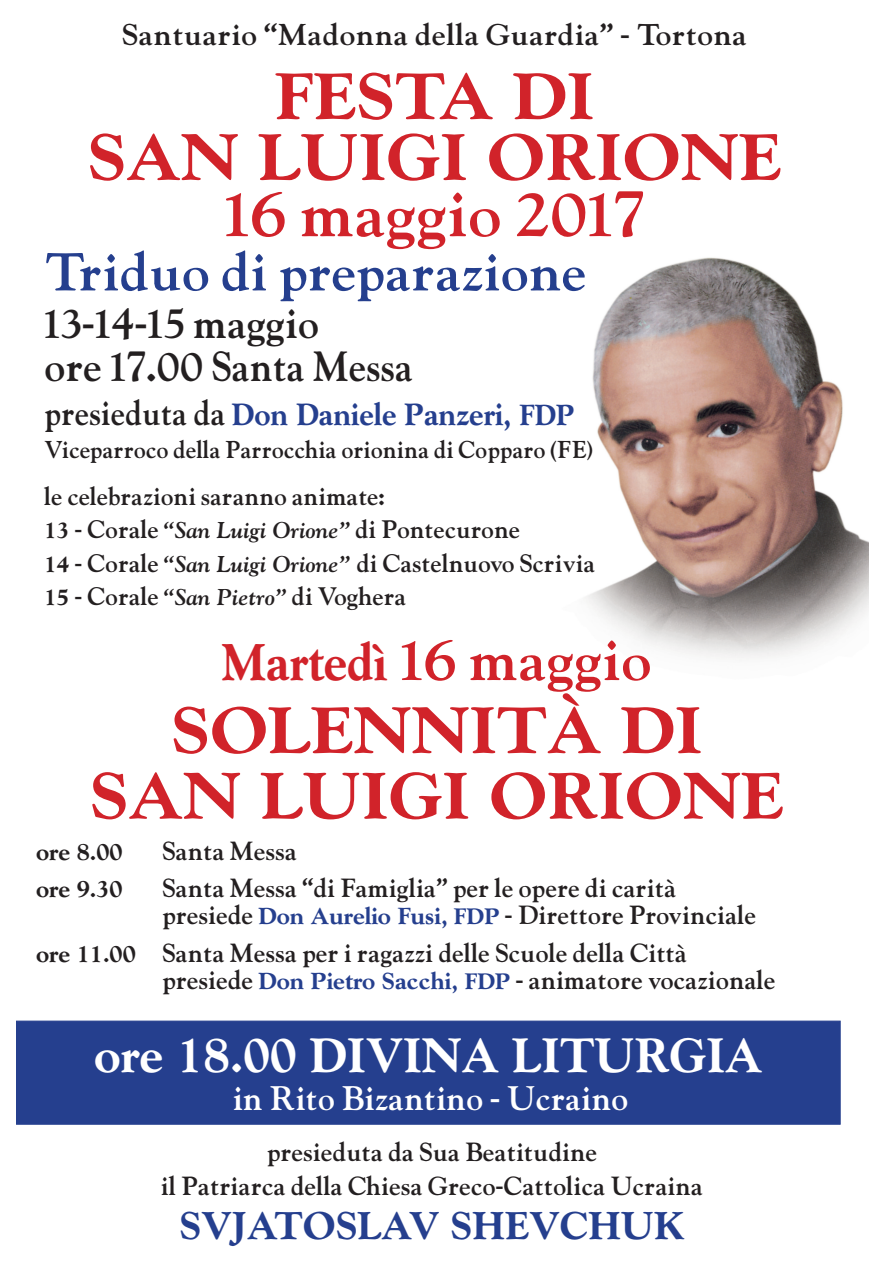
<style>
.page{position:relative;width:869px;height:1265px;background:#fff}
.page>*{position:absolute;margin:0;border:0;box-sizing:border-box;transform-origin:0 0}
.t1{font:800 66.24px/60.8px "Goudy";color:#d1232a;text-align:center;scale:1.05 1}
.t2{font:700 57.75px "Goudy";color:#d1232a;scale:1.05 1}
.t3{font:700 52.32px "Goudy";color:#d1232a;scale:1.05 1}
.t4{font:800 49px "Goudy";color:#fff}
.t5{font:700 48.12px "Goudy";color:#253f8e;scale:1.05 1}
.t6{font:800 39.38px "Goudy";color:#253f8e}
.t7{font:700 37.98px/43.7px "Goudy";color:#231f20}
.t8{font:800 31.24px "Goudy";color:#253f8e;scale:.93 1}
.t9{font:700 30.62px "Goudy";color:#fff}
.t10{font:700 27.12px "Goudy";letter-spacing:.01em;color:#231f20;scale:1.05 1}
.t11{font:700 23.62px/27.1px "Goudy";color:#231f20}
.t12{font:800 23.62px "Goudy";color:#231f20}
.t13{font:700 22.84px/33.4px "Goudy";color:#231f20}
.t14{font:700 21.96px "Goudy";color:#231f20}
.s1{font-weight:700;color:#231f20}
.s2{font-size:29.57px}
.s3{font-weight:800}
.s4{font-style:italic}
.s5{font-weight:800;color:#253f8e}
.s6{font-weight:800;font-size:22.75px;color:#253f8e}
</style>
<div class="page">
<img style="left:585px;top:257px;width:283px;height:402px">
<div style="left:16px;top:1021px;width:824px;height:104px;background:#253f8e;border:1px solid #253f8e"></div>
<p class="t10" style="left:122px;top:15px;width:596px">Santuario “Madonna della Guardia” - Tortona</p>
<h1 class="t1" style="left:87px;top:65px;width:662px">FESTA DI<br>SAN LUIGI ORIONE</h1>
<h2 class="t2" style="left:224px;top:172px;width:402px">16 maggio 2017</h2>
<h3 class="t5" style="left:44px;top:237px;width:517px">Triduo di preparazione</h3>
<h3 class="t7" style="left:44px;top:300px;width:370px">13-14-15 maggio<br>ore 17.00 Santa Messa</h3>
<h3 class="t8" style="left:44px;top:396px;width:571px"><span class="s1">presieduta da</span> Don Daniele Panzeri, <span class="s2">FDP</span></h3>
<p class="t14" style="left:44px;top:434px;width:550px">Viceparroco della Parrocchia orionina di Copparo (FE)</p>
<p class="t13" style="left:44px;top:479px;width:552px">le celebrazioni saranno animate:<br><span class="s3">13</span> - Corale <span class="s4">“San Luigi Orione”</span> di Pontecurone<br><span class="s3">14</span> - Corale <span class="s4">“San Luigi Orione”</span> di Castelnuovo Scrivia <span class="s3">15</span> - Corale <span class="s4">“San Pietro”</span> di Voghera</p>
<h3 class="t3" style="left:222px;top:622px;width:410px"><span class="s3">Martedì</span> 16 maggio</h3>
<h1 class="t1" style="left:90px;top:697px;width:662px;line-height:65.5px">SOLENNITà Di<br>SAN LUIGI ORIONE</h1>
<p class="t12" style="left:36px;top:838px;width:88px">ore 8.00</p>
<p class="t11" style="left:162px;top:837px;width:136px">Santa Messa</p>
<p class="t12" style="left:36px;top:875px;width:88px">ore 9.30</p>
<p class="t11" style="left:162px;top:874px;width:595px">Santa Messa “di Famiglia” per le opere di carità presiede <span class="s5">Don Aurelio Fusi,</span> <span class="s6">FDP</span> - Direttore Provinciale</p>
<p class="t11" style="left:162px;top:938px;width:614px;text-indent:-126px"><span class="s3">ore 11.00</span> Santa Messa per i ragazzi delle Scuole della Città presiede <span class="s5">Don Pietro Sacchi,</span> <span class="s6">FDP</span> - animatore vocazionale</p>
<h3 class="t4" style="left:94px;top:1027px;width:669px">ore 18.00 DIVINA LITURGIA</h3>
<p class="t9" style="left:232px;top:1075px;width:397px">in Rito Bizantino - Ucraino</p>
<p class="t11" style="left:161px;top:1134px;width:543px;line-height:34.1px;text-align:center">presieduta da Sua Beatitudine<br>il Patriarca della Chiesa Greco-Cattolica Ucraina</p>
<h3 class="t6" style="left:179px;top:1202px;width:506px">SVJATOSLAV SHEVCHUK</h3>
</div>
